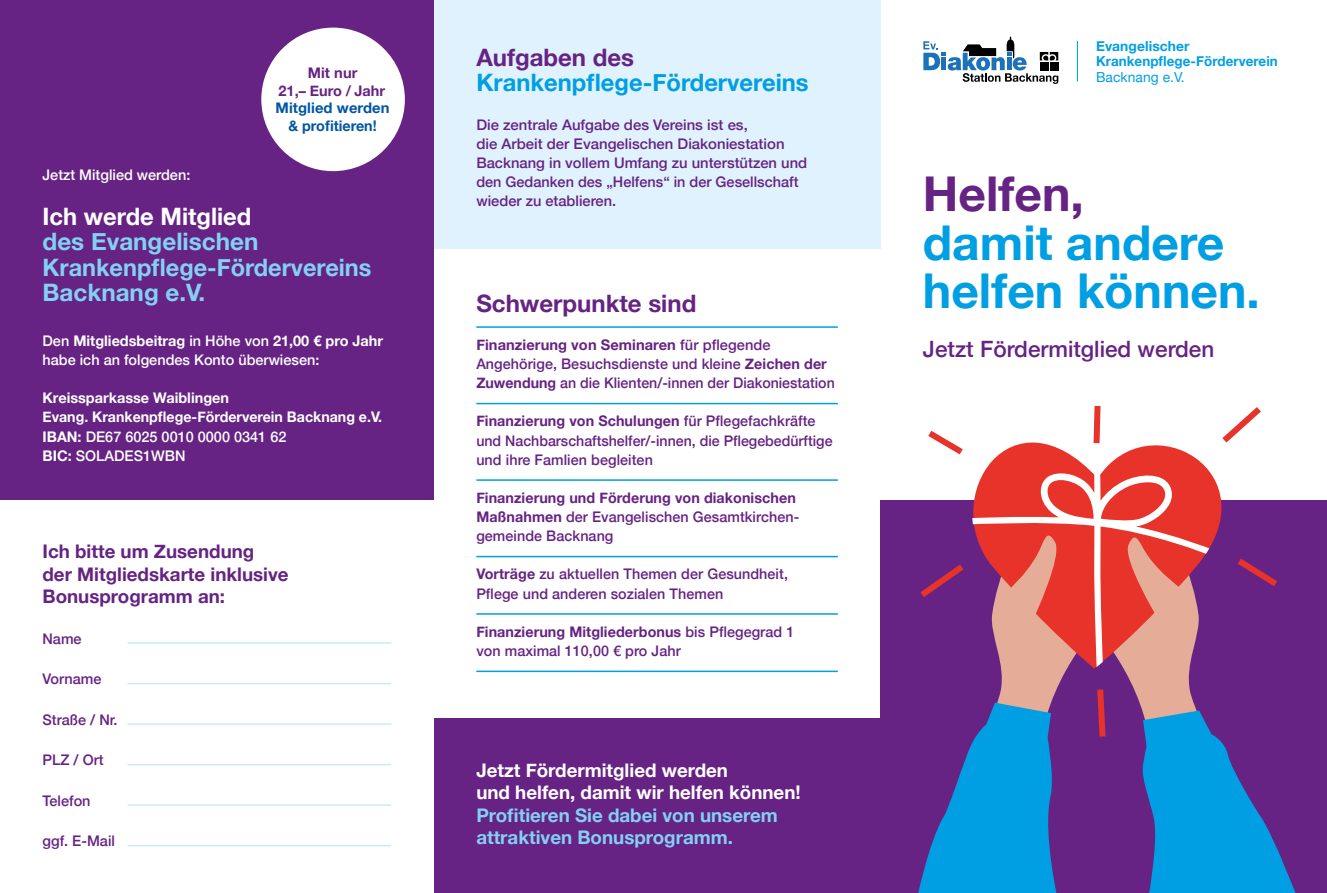
<style>
.page{position:relative;width:1327px;height:893px;background:#fff}
.page>*{position:absolute;margin:0;border:0;box-sizing:border-box;transform-origin:0 0}
.t1{font:700 48px/48.8px "Helvetica Neue";color:#009fe3}
.t2{font:700 48px "Helvetica Neue";color:#662383}
.t3{font:700 24px/25.5px "Helvetica Neue";color:#83d0f5}
.t4{font:700 24px "Helvetica Neue";color:#662383}
.t5{font:700 24px "Helvetica Neue";color:#009fe3}
.t6{font:700 24px "Helvetica Neue";color:#fff}
.t7{font:500 22.5px "Helvetica Neue";color:#662383}
.t8{font:700 18.75px/22.5px "Helvetica Neue";color:#662383}
.t9{font:700 18.75px/22.5px "Helvetica Neue";color:#fff}
.t10{font:700 18.75px/22.5px "Helvetica Neue";color:#83d0f5}
.t11{font:500 14.7px/19.2px "Helvetica Neue";color:#662383}
.t12{font:700 14.7px/19.2px "Helvetica Neue";letter-spacing:.005em;color:#662383}
.t13{font:700 14.7px/19.2px "Helvetica Neue";color:#fff}
.t14{font:500 14.7px/19.2px "Helvetica Neue";color:#fff}
.t15{font:700 14.7px/17.5px "Helvetica Neue";letter-spacing:.005em;color:#0056a4;text-align:center}
.t16{font:700 13.8px/15.3px "Helvetica Neue";letter-spacing:.005em;color:#009fe3}
.t17{font:13.8px "Helvetica Neue";letter-spacing:.005em;color:#009fe3}
.s1{font-weight:700}
.s2{font-weight:500}
</style>
<div class="page">
<div style="left:434px;top:719px;width:446px;height:174px;background:#662383"></div>
<div style="left:434px;top:0;width:446px;height:249px;background:#dff2fd"></div>
<hr style="left:476px;top:326px;width:362px;height:2px;background:#009fe3">
<hr style="left:476px;top:403px;width:362px;height:1px;background:#009fe3">
<hr style="left:476px;top:479px;width:362px;height:2px;background:#009fe3">
<hr style="left:476px;top:556px;width:362px;height:1px;background:#009fe3">
<hr style="left:476px;top:613px;width:362px;height:2px;background:#009fe3">
<hr style="left:476px;top:671px;width:362px;height:1px;background:#009fe3">
<svg style="left:923px;top:36px;width:135px;height:48px"></svg>
<div style="left:1040px;top:62px;width:8px;height:8px;background:#000"></div>
<div style="left:1050px;top:62px;width:8px;height:8px;background:#000"></div>
<hr style="left:1077px;top:41px;width:1px;height:40px;background:#009fe3">
<div style="left:880px;top:500px;width:447px;height:393px;background:#662383"></div>
<svg style="left:1124px;top:669px;width:73px;height:41px;fill:#e5ad97"></svg>
<svg style="left:995px;top:669px;width:72px;height:34px;fill:#e5ad97"></svg>
<svg style="left:984px;top:442px;width:238px;height:227px"></svg>
<svg style="left:918px;top:703px;width:139px;height:190px"></svg>
<svg style="left:1142px;top:710px;width:154px;height:183px"></svg>
<svg style="left:1216px;top:407px;width:45px;height:42px"></svg>
<svg style="left:1237px;top:558px;width:41px;height:28px"></svg>
<svg style="left:1090px;top:405px;width:13px;height:44px"></svg>
<svg style="left:928px;top:430px;width:35px;height:25px"></svg>
<svg style="left:920px;top:471px;width:289px;height:196px"></svg>
<svg style="left:1097px;top:689px;width:9px;height:48px"></svg>
<div style="left:0;top:0;width:434px;height:500px;background:#662383"></div>
<div style="left:261px;top:28px;width:144px;height:143px;background:#fff;border-radius:50%"></div>
<hr style="left:128px;top:642px;width:263px;height:2px;background:#c9e9fb">
<hr style="left:128px;top:683px;width:263px;height:1px;background:#c9e9fb">
<hr style="left:128px;top:723px;width:263px;height:2px;background:#c9e9fb">
<hr style="left:128px;top:764px;width:263px;height:1px;background:#c9e9fb">
<hr style="left:128px;top:804px;width:263px;height:2px;background:#c9e9fb">
<hr style="left:128px;top:845px;width:263px;height:1px;background:#c9e9fb">
<p class="t12" style="left:278px;top:64px;width:108px;line-height:17.7px;text-align:center">Mit nur<br>21,– Euro / Jahr</p>
<p class="t15" style="left:276px;top:100px;width:115px">Mitglied werden &amp; profitieren!</p>
<p class="t14" style="left:43px;top:164px;width:149px">Jetzt Mitglied werden:</p>
<h2 class="t6" style="left:43px;top:197px;width:210px">Ich werde Mitglied</h2>
<h2 class="t3" style="left:43px;top:230px;width:330px">des Evangelischen<br>Krankenpflege-Fördervereins<br>Backnang e.V.</h2>
<p class="t14" style="left:43px;top:330px;width:342px">Den <span class="s1">Mitgliedsbeitrag</span> in Höhe von <span class="s1">21,00 € pro Jahr </span>habe ich an folgendes Konto überwiesen:</p>
<p class="t13" style="left:43px;top:389px;width:341px">Kreissparkasse Waiblingen<br>Evang. Krankenpflege-Förderverein Backnang e.V.<br>IBAN: <span class="s2">DE67 6025 0010 0000 0341 62<br></span>BIC: <span class="s2">SOLADES1WBN</span></p>
<p class="t8" style="left:43px;top:541px;width:248px">Ich bitte um Zusendung<br>der Mitgliedskarte inklusive<br>Bonusprogramm an:</p>
<p class="t11" style="left:43px;top:628px;width:41px">Name</p>
<p class="t11" style="left:43px;top:668px;width:61px">Vorname</p>
<p class="t11" style="left:43px;top:709px;width:77px">Straße / Nr.</p>
<p class="t11" style="left:43px;top:749px;width:63px">PLZ / Ort</p>
<p class="t11" style="left:43px;top:790px;width:50px">Telefon</p>
<p class="t11" style="left:43px;top:830px;width:74px">ggf. E-Mail</p>
<h2 class="t4" style="left:476px;top:39px;width:159px">Aufgaben des</h2>
<h2 class="t5" style="left:476px;top:64px;width:334px">Krankenpflege-Fördervereins</h2>
<p class="t11" style="left:476px;top:114px;width:332px">Die zentrale Aufgabe des Vereins ist es,<br>die Arbeit der Evangelischen Diakoniestation Backnang in vollem Umfang zu unterstützen und den Gedanken des „Helfens“ in der Gesellschaft wieder zu etablieren.</p>
<h2 class="t4" style="left:476px;top:284px;width:222px">Schwerpunkte sind</h2>
<p class="t11" style="left:476px;top:334px;width:360px"><span class="s1">Finanzierung von Seminaren</span> für pflegende<br>Angehörige, Besuchsdienste und kleine <span class="s1">Zeichen der<br>Zuwendung</span> an die Klienten/-innen der Diakoniestation</p>
<p class="t11" style="left:476px;top:410px;width:358px"><span class="s1">Finanzierung von Schulungen</span> für Pflegefachkräfte und Nachbarschaftshelfer/-innen, die Pflegebedürftige und ihre Famlien begleiten</p>
<p class="t12" style="left:476px;top:488px;width:323px">Finanzierung und Förderung von diakonischen<br>Maßnahmen <span class="s2">der Evangelischen Gesamtkirchen&shy;gemeinde Backnang</span></p>
<p class="t11" style="left:476px;top:563px;width:313px"><span class="s1">Vorträge</span> zu aktuellen Themen der Gesundheit,<br>Pflege und anderen sozialen Themen</p>
<p class="t11" style="left:476px;top:621px;width:319px"><span class="s1">Finanzierung Mitgliederbonus</span> bis Pflegegrad 1 von maximal 110,00 € pro Jahr</p>
<p class="t9" style="left:476px;top:759px;width:326px">Jetzt Fördermitglied werden<br>und helfen, damit wir helfen können!</p>
<p class="t10" style="left:476px;top:804px;width:303px">Profitieren Sie dabei von unserem attraktiven Bonusprogramm.</p>
<p class="t16" style="left:1096px;top:39px;width:183px">Evangelischer<br>Krankenpflege-Förderverein</p>
<p class="t17" style="left:1096px;top:67px;width:90px">Backnang e.V.</p>
<h1 class="t2" style="left:923px;top:156px;width:162px">Helfen,</h1>
<h1 class="t1" style="left:923px;top:219px;width:338px">damit andere helfen können.</h1>
<h3 class="t7" style="left:923px;top:331px;width:293px">Jetzt Fördermitglied werden</h3>
</div>
